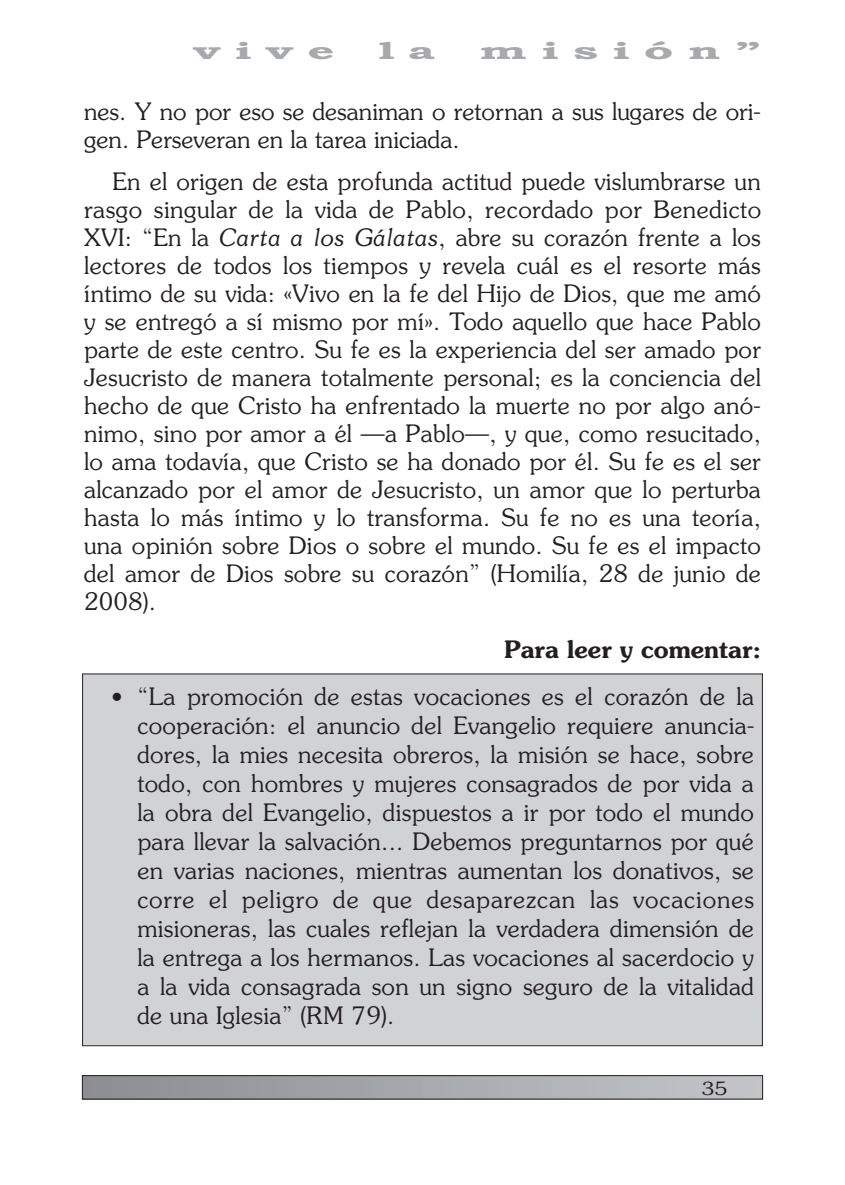
<style>
.page{position:relative;width:845px;height:1185px;background:#fff}
.page>*{position:absolute;margin:0;border:0;box-sizing:border-box;transform-origin:0 0}
.t1{font:300 24px/28px "Souvenir";letter-spacing:.01em;color:#231f20;text-align:justify}
.t2{font:600 24px "Souvenir";color:#231f20}
.t3{font:700 24px "Bookman Old Style";letter-spacing:.295em;color:#a8a9ad;scale:2 1}
.t4{font:700 24px "Bookman Old Style";letter-spacing:.295em;color:#a8a9ad;scale:1.95 1}
.t5{font:300 18px "Souvenir";color:#231f20;scale:1.2 1}
.s1{font-style:italic}
</style>
<div class="page">
<svg style="left:81px;top:673px;width:683px;height:427px;background:#d0d0d2"></svg>
<p class="t4" style="left:193px;top:36px;width:74px">vive</p>
<p class="t4" style="left:378px;top:36px;width:31px">l a</p>
<p class="t3" style="left:479px;top:36px;width:142px">misión”</p>
<p class="t1" style="left:84px;top:97px;width:678px">nes. Y no por eso se desaniman o retornan a sus lugares de ori&shy;gen. Perseveran en la tarea iniciada.</p>
<p class="t1" style="left:84px;top:167px;width:678px;text-indent:28px">En el origen de esta profunda actitud puede vislumbrarse un rasgo singular de la vida de Pablo, recordado por Benedicto XVI: “En la <span class="s1">Carta a los Gálatas</span>, abre su corazón frente a los lectores de todos los tiempos y revela cuál es el resorte más íntimo de su vida: «Vivo en la fe del Hijo de Dios, que me amó y se entregó a sí mismo por mí». Todo aquello que hace Pablo parte de este centro. Su fe es la experiencia del ser amado por Jesucristo de manera totalmente personal; es la conciencia del hecho de que Cristo ha enfrentado la muerte no por algo anó&shy;nimo, sino por amor a él —a Pablo—, y que, como resucitado, lo ama todavía, que Cristo se ha donado por él. Su fe es el ser alcanzado por el amor de Jesucristo, un amor que lo perturba hasta lo más íntimo y lo transforma. Su fe no es una teoría, una opinión sobre Dios o sobre el mundo. Su fe es el impacto del amor de Dios sobre su corazón” (Homilía, 28 de junio de 2008).</p>
<p class="t2" style="left:504px;top:635px;width:258px">Para leer y comentar:</p>
<p class="t1" style="left:137px;top:682px;width:618px;line-height:29px;text-indent:-26px">• “La promoción de estas vocaciones es el corazón de la cooperación: el anuncio del Evangelio requiere anuncia&shy;dores, la mies necesita obreros, la misión se hace, sobre todo, con hombres y mujeres consagrados de por vida a la obra del Evangelio, dispuestos a ir por todo el mundo para llevar la salvación... Debemos preguntarnos por qué en varias naciones, mientras aumentan los donativos, se corre el peligro de que desaparezcan las vocaciones misioneras, las cuales reflejan la verdadera dimensión de la entrega a los hermanos. Las vocaciones al sacerdocio y a la vida consagrada son un signo seguro de la vitalidad de una Iglesia” (RM 79).</p>
<p class="t5" style="left:701px;top:1077px;width:23px">35</p>
</div>
